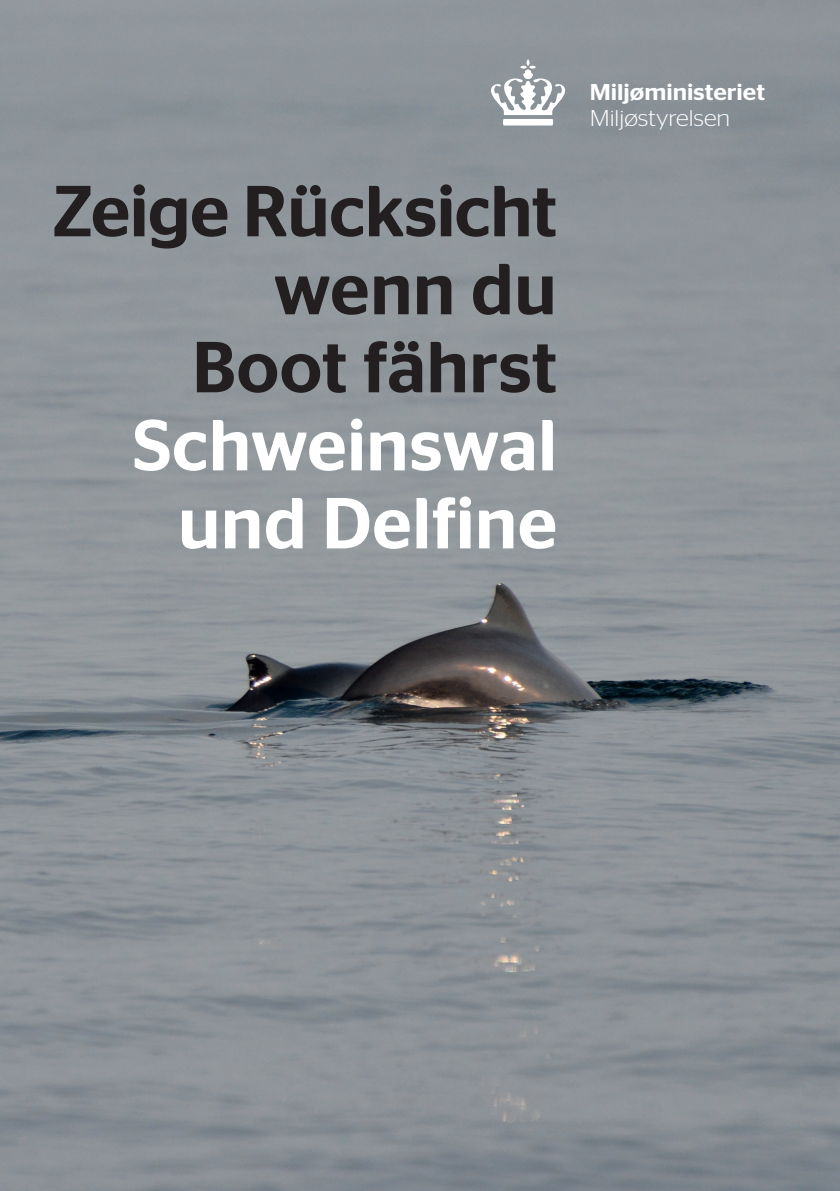
<style>
.page{position:relative;width:840px;height:1191px;background:#fff}
.page>*{position:absolute;margin:0;border:0;box-sizing:border-box;transform-origin:0 0}
.t1{font:500 72px/78px "Stag Sans";letter-spacing:-.005em;color:#231f20;text-align:right}
.t2{font:500 72px/78px "Stag Sans";letter-spacing:.01em;color:#fff;text-align:right}
.t3{font:500 22.8px "Stag Sans";color:#fff;scale:1.08 1}
.t4{font:300 22.8px "Stag Sans";color:#fff;scale:1.08 1}
</style>
<div class="page">
<img style="left:0;top:0;width:839px;height:1191px">
<svg style="left:490px;top:59px;width:75px;height:66px"></svg>
<p class="t1" style="left:53px;top:172px;width:505px">Zeige Rücksicht wenn du<br>Boot fährst</p>
<p class="t2" style="left:133px;top:406px;width:425px">Schweinswal und Delfine</p>
<p class="t3" style="left:589px;top:78px;width:164px">Miljøministeriet</p>
<p class="t4" style="left:589px;top:105px;width:132px">Miljøstyrelsen</p>
</div>
